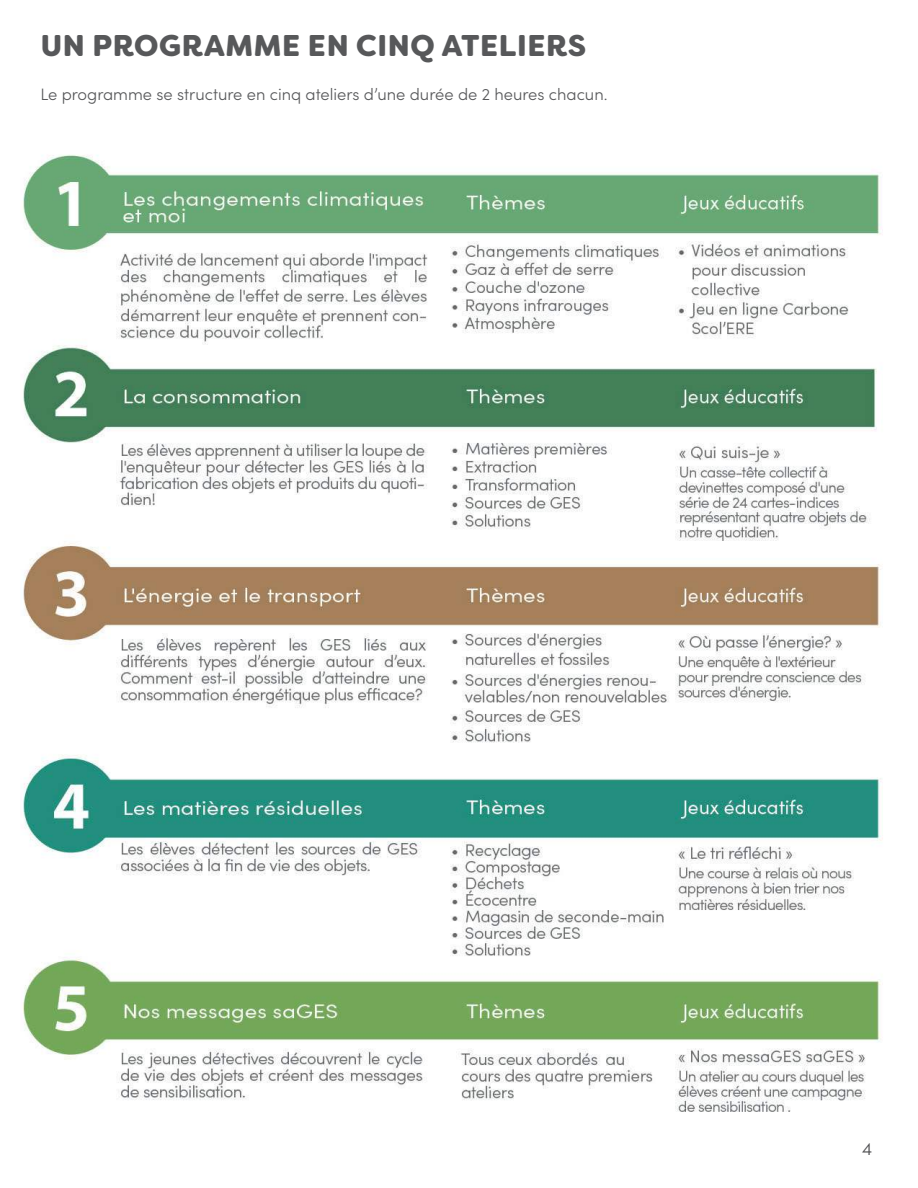
<style>
.page{position:relative;width:918px;height:1188px;background:#fff}
.page>*{position:absolute;margin:0;border:0;box-sizing:border-box;transform-origin:0 0}
.t1{font:900 30px "Filson Soft";letter-spacing:.02em;color:#57585a}
.t2{font:300 18px "Sofia Pro";color:#4c4c4e}
.t3{font:300 16.5px "Sofia Pro";color:#57585a}
</style>
<div class="page">
<img style="left:21px;top:154px;width:862px;height:958px">
<h1 class="t1" style="left:41px;top:29px;width:547px">UN PROGRAMME EN CINQ ATELIERS</h1>
<p class="t3" style="left:40px;top:85px;width:569px">Le programme se structure en cinq ateliers d’une durée de 2 heures chacun.</p>
<p class="t2" style="left:862px;top:1138px;width:12px">4</p>
</div>
